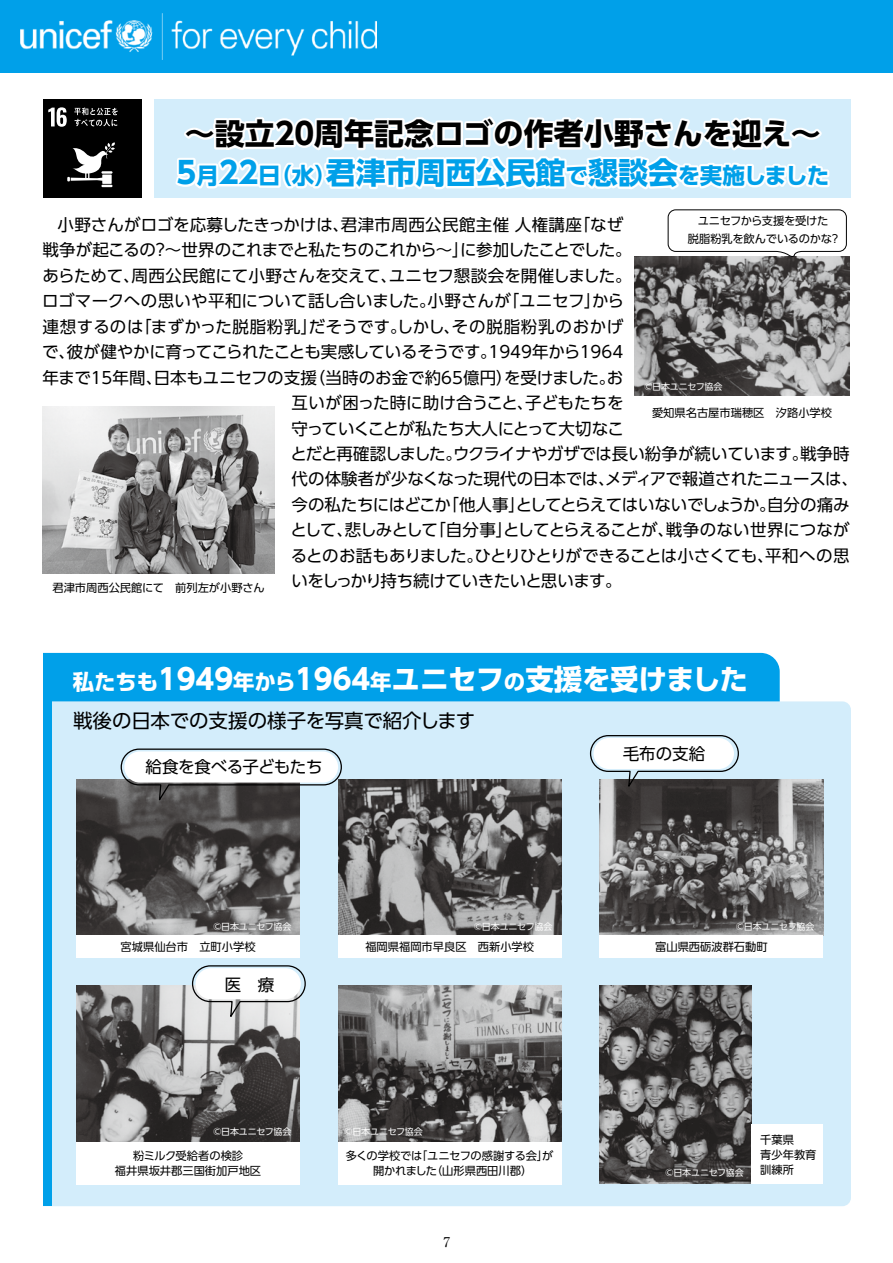
<style>
.page{position:relative;width:893px;height:1263px;background:#fff}
.page>*{position:absolute;margin:0;border:0;box-sizing:border-box;transform-origin:0 0}
.t1{font:700 30px/39px "UD Shin Go Pr 6 N";color:#000}
.t2{font:700 28.5px "UD Shin Go Pr 6 N";letter-spacing:-.005em;color:#fff}
.t3{font:19.5px "UD Shin Go Pr 6 N";letter-spacing:-.015em;color:#000}
.t4{font:16.5px "UD Shin Go Pr 6 N";letter-spacing:-.01em;color:#000}
.t5{font:16.5px "UD Shin Go Pr 6 N";letter-spacing:-.045em;color:#000}
.t6{font:16.5px "UD Shin Go Pr 6 N";letter-spacing:-.03em;color:#000}
.t7{font:16.5px "UD Shin Go Pr 6 N";letter-spacing:.03em;color:#000}
.t8{font:16.5px "UD Shin Go Pr 6 N";letter-spacing:-.04em;color:#000}
.t9{font:16.5px "UD Shin Go Pr 6 N";letter-spacing:.02em;color:#000}
.t10{font:16.5px "UD Shin Go Pr 6 N";letter-spacing:-.035em;color:#000}
.t11{font:13.5px "Ryumin Pr 6 N";color:#000}
.t12{font:11.25px/15px "UD Shin Go Pr 6 N";color:#000;text-align:center}
.t13{font:11.25px/18px "UD Shin Go Pr 6 N";letter-spacing:-.025em;color:#000;text-align:center}
.t14{font:9px "UD Shin Go Pr 6 N";letter-spacing:-.015em;color:#fff}
.s1{color:#00a0e9}
.s2{font-size:22.5px;color:#00a0e9}
.s3{font-size:21.3px}
</style>
<div class="page">
<div style="left:51px;top:701px;width:800px;height:505px;background:#d3edfb"></div>
<div style="left:43px;top:653px;width:737px;height:48px;background:#00a0e9"></div>
<div style="left:43px;top:670px;width:8px;height:536px;background:#00a0e9"></div>
<img style="left:600px;top:986px;width:151px;height:198px">
<div style="left:0;top:0;width:893px;height:72px;background:#00a0e9"></div>
<img style="left:20px;top:13px;width:357px;height:46px">
<img style="left:76px;top:779px;width:224px;height:157px">
<img style="left:338px;top:779px;width:223px;height:157px">
<img style="left:600px;top:779px;width:223px;height:157px">
<img style="left:76px;top:986px;width:224px;height:156px">
<img style="left:338px;top:986px;width:223px;height:156px">
<div style="left:76px;top:936px;width:224px;height:22px;background:#fff"></div>
<div style="left:338px;top:936px;width:223px;height:22px;background:#fff"></div>
<div style="left:600px;top:936px;width:223px;height:22px;background:#fff"></div>
<div style="left:76px;top:1142px;width:224px;height:42px;background:#fff"></div>
<div style="left:338px;top:1142px;width:223px;height:42px;background:#fff"></div>
<div style="left:751px;top:1125px;width:72px;height:59px;background:#fff"></div>
<img style="left:635px;top:257px;width:214px;height:138px">
<img style="left:43px;top:407px;width:231px;height:167px">
<div style="left:155px;top:99px;width:696px;height:99px;background:#d3edfb"></div>
<div style="left:43px;top:99px;width:98px;height:99px;background:#000"></div>
<svg style="left:48px;top:107px;width:19px;height:20px"></svg>
<svg style="left:67px;top:142px;width:48px;height:45px"></svg>
<svg style="left:74px;top:107px;width:44px;height:19px"></svg>
<svg style="left:175px;top:116px;width:655px;height:74px"></svg>
<svg style="left:120px;top:748px;width:223px;height:57px"></svg>
<svg style="left:589px;top:734px;width:151px;height:57px"></svg>
<svg style="left:191px;top:964px;width:115px;height:57px"></svg>
<svg style="left:667px;top:209px;width:180px;height:49px"></svg>
<h1 class="t1" style="left:177px;top:113px;width:654px">～設立20周年記念ロゴの作者小野さんを迎え～<br><span class="s1">5</span><span class="s2">月</span><span class="s1">22</span><span class="s2">日（水）</span><span class="s1">君津市周西公民館</span><span class="s2">で</span><span class="s1">懇談会</span><span class="s2">を実施しました</span></h1>
<p class="t13" style="left:688px;top:212px;width:154px">ユニセフから支援を受けた<br>脱脂粉乳を飲んでいるのかな？</p>
<p class="t9" style="left:58px;top:211px;width:567px">小野さんがロゴを応募したきっかけは、君津市周西公民館主催 人権講座「なぜ</p>
<p class="t5" style="left:43px;top:236px;width:590px">戦争が起こるの？～世界のこれまでと私たちのこれから～」に参加したことでした。</p>
<p class="t4" style="left:43px;top:262px;width:590px">あらためて、周西公民館にて小野さんを交えて、ユニセフ懇談会を開催しました。</p>
<p class="t4" style="left:42px;top:287px;width:583px">ロゴマークへの思いや平和について話し合いました。小野さんが「ユニセフ」から</p>
<p class="t7" style="left:43px;top:313px;width:582px">連想するのは「まずかった脱脂粉乳」だそうです。しかし、その脱脂粉乳のおかげ</p>
<p class="t4" style="left:42px;top:338px;width:582px">で、彼が健やかに育ってこられたことも実感しているそうです。1949年から1964</p>
<p class="t4" style="left:43px;top:364px;width:582px">年まで15年間、日本もユニセフの支援（当時のお金で約65億円）を受けました。お</p>
<p class="t4" style="left:291px;top:389px;width:334px">互いが困った時に助け合うこと、子どもたちを</p>
<p class="t6" style="left:291px;top:415px;width:334px">守っていくことが私たち大人にとって大切なこ</p>
<p class="t4" style="left:291px;top:440px;width:561px">とだと再確認しました。ウクライナやガザでは長い紛争が続いています。戦争時</p>
<p class="t4" style="left:291px;top:466px;width:568px">代の体験者が少なくなった現代の日本では、メディアで報道されたニュースは、</p>
<p class="t6" style="left:291px;top:491px;width:560px">今の私たちにはどこか「他人事」としてとらえてはいないでしょうか。自分の痛み</p>
<p class="t8" style="left:291px;top:517px;width:561px">として、悲しみとして「自分事」としてとらえることが、戦争のない世界につなが</p>
<p class="t5" style="left:291px;top:542px;width:560px">るとのお話もありました。ひとりひとりができることは小さくても、平和への思</p>
<p class="t10" style="left:291px;top:568px;width:332px">いをしっかり持ち続けていきたいと思います。</p>
<p class="t14" style="left:644px;top:379px;width:80px">©日本ユニセフ協会</p>
<p class="t12" style="left:652px;top:405px;width:182px">愛知県名古屋市瑞穂区　汐路小学校</p>
<p class="t12" style="left:52px;top:579px;width:214px">君津市周西公民館にて　前列左が小野さん</p>
<h2 class="t2" style="left:73px;top:655px;width:676px"><span class="s3">私たちも</span>1949<span class="s3">年から</span>1964<span class="s3">年</span>ユニセフ<span class="s3">の</span>支援を受けました</h2>
<p class="t3" style="left:73px;top:705px;width:404px">戦後の日本での支援の様子を写真で紹介します</p>
<p class="t4" style="left:146px;top:753px;width:178px">給食を食べる子どもたち</p>
<p class="t4" style="left:623px;top:741px;width:84px">毛布の支給</p>
<p class="t14" style="left:213px;top:919px;width:80px">©日本ユニセフ協会</p>
<p class="t14" style="left:474px;top:919px;width:80px">©日本ユニセフ協会</p>
<p class="t14" style="left:736px;top:919px;width:80px">©日本ユニセフ協会</p>
<p class="t12" style="left:121px;top:939px;width:136px">宮城県仙台市　立町小学校</p>
<p class="t12" style="left:365px;top:939px;width:170px">福岡県福岡市早良区　西新小学校</p>
<p class="t12" style="left:655px;top:939px;width:114px">富山県西砺波群石動町</p>
<p class="t4" style="left:225px;top:971px;width:51px">医　療</p>
<p class="t14" style="left:213px;top:1124px;width:80px">©日本ユニセフ協会</p>
<p class="t14" style="left:345px;top:1124px;width:80px">©日本ユニセフ協会</p>
<p class="t12" style="left:115px;top:1148px;width:148px">粉ミルク受給者の検診<br>福井県坂井郡三国街加戸地区</p>
<p class="t12" style="left:346px;top:1148px;width:209px">多くの学校では「ユニセフの感謝する会」が開かれました（山形県西田川郡）</p>
<p class="t11" style="left:443px;top:1231px;width:8px">7</p>
<p class="t14" style="left:666px;top:1166px;width:80px">©日本ユニセフ協会</p>
<p class="t12" style="left:760px;top:1132px;width:58px;text-align:left">千葉県<br>青少年教育訓練所</p>
</div>
